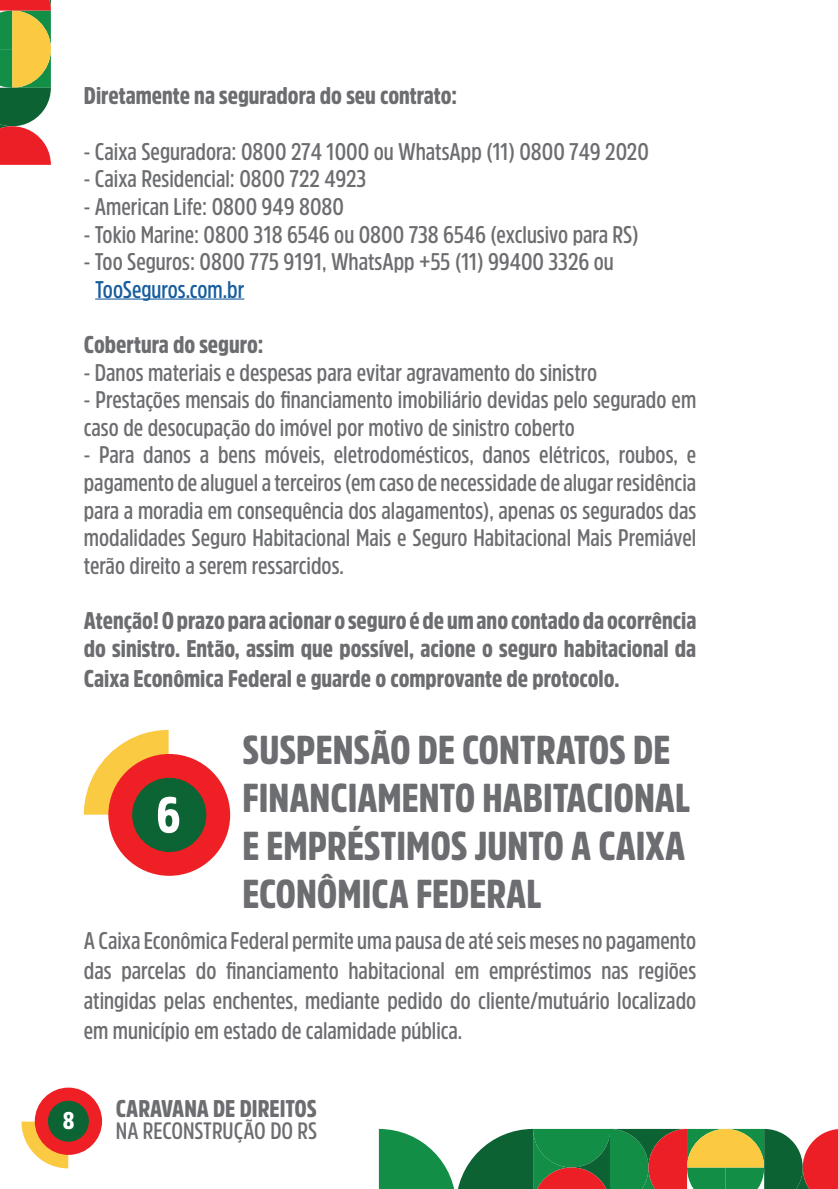
<style>
.page{position:relative;width:838px;height:1189px;background:#fff}
.page>*{position:absolute;margin:0;border:0;box-sizing:border-box;transform-origin:0 0}
.t1{font:900 50.2px "Amsi Pro Cond";color:#fff}
.t2{font:900 40px/48px "Amsi Pro Cond";color:#6c6d70}
.t3{font:600 24px/27.6px "Amsi Pro Cond";color:#6c6d70;text-align:justify}
.t4{font:900 24px/27.6px "Amsi Pro Cond";color:#6c6d70}
.t5{font:600 24px "Amsi Pro Cond";color:#175d9e}
.t6{font:900 24px "Amsi Pro Cond";color:#fff}
.t7{font:600 23.6px "Amsi Pro Cond";color:#6c6d70}
</style>
<div class="page">
<svg style="left:21px;top:1121px;width:47px;height:47px"></svg>
<div style="left:35px;top:1087px;width:67px;height:68px;background:#ee2026;border-radius:50%"></div>
<div style="left:48px;top:1100px;width:41px;height:41px;background:#0c6333;border-radius:50%"></div>
<svg style="left:84px;top:730px;width:85px;height:84px"></svg>
<div style="left:108px;top:754px;width:122px;height:122px;background:#ee2026;border-radius:50%"></div>
<div style="left:132px;top:778px;width:74px;height:74px;background:#0c6333;border-radius:50%"></div>
<hr style="left:95px;top:298px;width:149px;height:2px;background:#175d9e">
<svg style="left:0;top:0;width:51px;height:165px;background:#9e8348"></svg>
<svg style="left:379px;top:1129px;width:459px;height:60px;background:#668352"></svg>
<p class="t4" style="left:84px;top:82px;width:375px">Diretamente na seguradora do seu contrato:</p>
<p class="t3" style="left:84px;top:137px;width:566px">- Caixa Seguradora: 0800 274 1000 ou WhatsApp (11) 0800 749 2020</p>
<p class="t3" style="left:84px;top:164px;width:284px">- Caixa Residencial: 0800 722 4923</p>
<p class="t3" style="left:84px;top:192px;width:262px">- American Life: 0800 949 8080</p>
<p class="t3" style="left:84px;top:220px;width:556px">- Tokio Marine: 0800 318 6546 ou 0800 738 6546 (exclusivo para RS)</p>
<p class="t3" style="left:84px;top:247px;width:531px">- Too Seguros: 0800 775 9191, WhatsApp +55 (11) 99400 3326 ou</p>
<p class="t5" style="left:95px;top:273px;width:151px">TooSeguros.com.br</p>
<p class="t4" style="left:84px;top:330px;width:181px">Cobertura do seguro:</p>
<p class="t3" style="left:84px;top:358px;width:515px">- Danos materiais e despesas para evitar agravamento do sinistro</p>
<p class="t3" style="left:84px;top:385px;width:614px">- Prestações mensais do financiamento imobiliário devidas pelo segurado em caso de desocupação do imóvel por motivo de sinistro coberto</p>
<p class="t3" style="left:84px;top:440px;width:614px">- Para danos a bens móveis, eletrodomésticos, danos elétricos, roubos, e pagamento de aluguel a terceiros (em caso de necessidade de alugar residência para a moradia em consequência dos alagamentos), apenas os segurados das modalidades Seguro Habitacional Mais e Seguro Habitacional Mais Premiável terão direito a serem ressarcidos.</p>
<p class="t4" style="left:84px;top:606px;width:614px">Atenção! O prazo para acionar o seguro é de um ano contado da ocorrência do sinistro. Então, assim que possível, acione o seguro habitacional da</p>
<p class="t4" style="left:84px;top:664px;width:537px">Caixa Econômica Federal e guarde o comprovante de protocolo.</p>
<p class="t1" style="left:156px;top:780px;width:26px">6</p>
<p class="t2" style="left:243px;top:725px;width:449px">SUSPENSÃO DE CONTRATOS DE<br>FINANCIAMENTO HABITACIONAL<br>E EMPRÉSTIMOS JUNTO A CAIXA<br>ECONÔMICA FEDERAL</p>
<p class="t3" style="left:84px;top:925px;width:614px;line-height:30px">A Caixa Econômica Federal permite uma pausa de até seis meses no pagamento das parcelas do financiamento habitacional em empréstimos nas regiões atingidas pelas enchentes, mediante pedido do cliente/mutuário localizado em município em estado de calamidade pública.</p>
<p class="t6" style="left:63px;top:1104px;width:13px">8</p>
<p class="t4" style="left:116px;top:1094px;width:202px">CARAVANA DE DIREITOS</p>
<p class="t7" style="left:116px;top:1114px;width:203px">NA RECONSTRUÇÃO DO RS</p>
</div>
